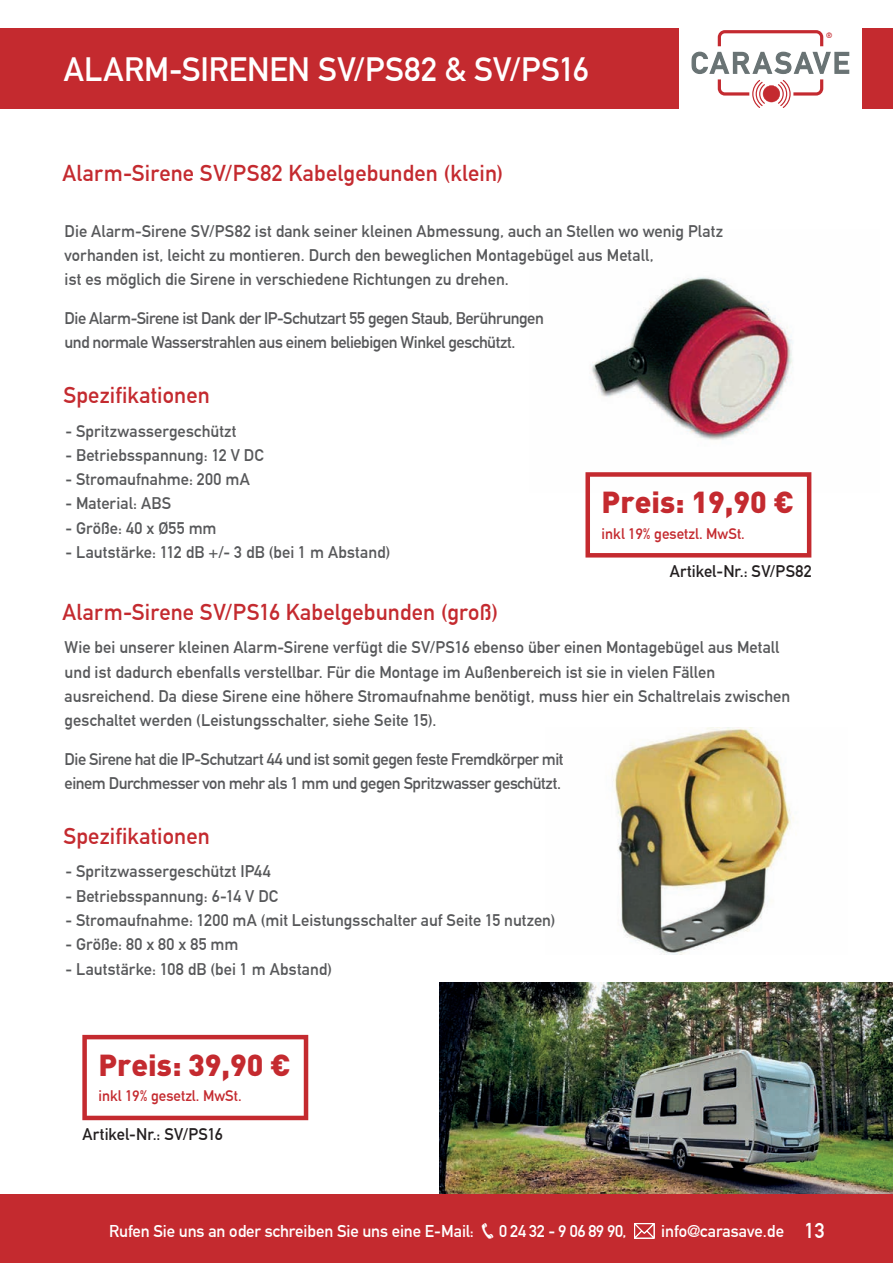
<style>
.page{position:relative;width:893px;height:1263px;background:#fff}
.page>*{position:absolute;margin:0;border:0;box-sizing:border-box;transform-origin:0 0}
.t1{font:700 33px "DIN Alternate";letter-spacing:.005em;color:#fff}
.t2{font:900 30px "DIN Pro";color:#c42a2f}
.t3{font:700 22.5px "DIN Alternate";letter-spacing:.005em;color:#c42a2f}
.t4{font:700 21px "DIN Alternate";color:#fff}
.t5{font:700 16.8px "DIN Alternate";letter-spacing:-.005em;color:#fff}
.t6{font:700 16.5px/24px "DIN Alternate";color:#57585a}
.t7{font:700 16.5px/24px "DIN Alternate";letter-spacing:-.03em;color:#57585a}
.t8{font:700 16.5px "DIN Alternate";letter-spacing:.005em;color:#231f20}
.t9{font:700 15px "DIN Alternate";color:#c42a2f}
.t10{font:700 7.65px "DIN Alternate";color:#c42a2f}
</style>
<div class="page">
<img style="left:612px;top:728px;width:182px;height:226px">
<img style="left:591px;top:277px;width:221px;height:215px">
<img style="left:439px;top:982px;width:454px;height:212px">
<div style="left:0;top:1194px;width:893px;height:69px;background:#c42a2f"></div>
<div style="left:0;top:28px;width:679px;height:80px;background:#c42a2f"></div>
<div style="left:862px;top:28px;width:31px;height:80px;background:#c42a2f"></div>
<svg style="left:718px;top:30px;width:105px;height:16px"></svg>
<svg style="left:691px;top:52px;width:158px;height:56px"></svg>
<svg style="left:82px;top:1035px;width:226px;height:85px"></svg>
<svg style="left:585px;top:472px;width:226px;height:85px"></svg>
<svg style="left:634px;top:1223px;width:21px;height:16px"></svg>
<h1 class="t1" style="left:64px;top:44px;width:526px">ALARM-SIRENEN SV/PS82 &amp; SV/PS16</h1>
<p class="t10" style="left:826px;top:30px;width:8px">®</p>
<h3 class="t3" style="left:63px;top:156px;width:442px">Alarm-Sirene SV/PS82 Kabelgebunden (klein)</h3>
<p class="t6" style="left:65px;top:218px;width:660px">Die Alarm-Sirene SV/PS82 ist dank seiner kleinen Abmessung, auch an Stellen wo wenig Platz vorhanden ist, leicht zu montieren. Durch den beweglichen Montagebügel aus Metall,<br>ist es möglich die Sirene in verschiedene Richtungen zu drehen.</p>
<p class="t7" style="left:65px;top:305px;width:481px">Die Alarm-Sirene ist Dank der IP-Schutzart 55 gegen Staub, Berührungen und normale Wasserstrahlen aus einem beliebigen Winkel geschützt.</p>
<h3 class="t3" style="left:64px;top:378px;width:148px">Spezifikationen</h3>
<p class="t6" style="left:65px;top:418px;width:172px">- Spritzwassergeschützt</p>
<p class="t6" style="left:65px;top:442px;width:200px">- Betriebsspannung: 12 V DC</p>
<p class="t6" style="left:65px;top:466px;width:186px">- Stromaufnahme: 200 mA</p>
<p class="t6" style="left:65px;top:491px;width:107px">- Material: ABS</p>
<p class="t6" style="left:65px;top:515px;width:153px">- Größe: 40 x Ø55 mm</p>
<p class="t6" style="left:65px;top:539px;width:327px">- Lautstärke: 112 dB +/- 3 dB (bei 1 m Abstand)</p>
<h2 class="t2" style="left:602px;top:482px;width:194px">Preis: 19,90 €</h2>
<p class="t9" style="left:602px;top:522px;width:145px">inkl 19% gesetzl. MwSt.</p>
<p class="t8" style="left:670px;top:559px;width:144px">Artikel-Nr.: SV/PS82</p>
<h3 class="t3" style="left:63px;top:595px;width:437px">Alarm-Sirene SV/PS16 Kabelgebunden (groß)</h3>
<p class="t6" style="left:65px;top:634px;width:727px">Wie bei unserer kleinen Alarm-Sirene verfügt die SV/PS16 ebenso über einen Montagebügel aus Metall und ist dadurch ebenfalls verstellbar. Für die Montage im Außenbereich ist sie in vielen Fällen ausreichend. Da diese Sirene eine höhere Stromaufnahme benötigt, muss hier ein Schaltrelais zwischen geschaltet werden (Leistungsschalter, siehe Seite 15).</p>
<p class="t7" style="left:65px;top:746px;width:500px">Die Sirene hat die IP-Schutzart 44 und ist somit gegen feste Fremdkörper mit einem Durchmesser von mehr als 1 mm und gegen Spritzwasser geschützt.</p>
<h3 class="t3" style="left:64px;top:819px;width:148px">Spezifikationen</h3>
<p class="t6" style="left:65px;top:858px;width:207px">- Spritzwassergeschützt IP44</p>
<p class="t6" style="left:65px;top:883px;width:214px">- Betriebsspannung: 6-14 V DC</p>
<p class="t6" style="left:65px;top:907px;width:492px">- Stromaufnahme: 1200 mA (mit Leistungsschalter auf Seite 15 nutzen)</p>
<p class="t6" style="left:65px;top:931px;width:175px">- Größe: 80 x 80 x 85 mm</p>
<p class="t6" style="left:65px;top:956px;width:268px">- Lautstärke: 108 dB (bei 1 m Abstand)</p>
<h2 class="t2" style="left:98px;top:1044px;width:194px">Preis: 39,90 €</h2>
<p class="t9" style="left:98px;top:1084px;width:145px">inkl 19% gesetzl. MwSt.</p>
<p class="t8" style="left:83px;top:1121px;width:142px">Artikel-Nr.: SV/PS16</p>
<p class="t5" style="left:109px;top:1218px;width:366px">Rufen Sie uns an oder schreiben Sie uns eine E-Mail:</p>
<p class="t5" style="left:499px;top:1218px;width:129px">0 24 32 - 9 06 89 90,</p>
<p class="t5" style="left:661px;top:1218px;width:124px">info@carasave.de</p>
<p class="t4" style="left:805px;top:1214px;width:22px">13</p>
</div>
